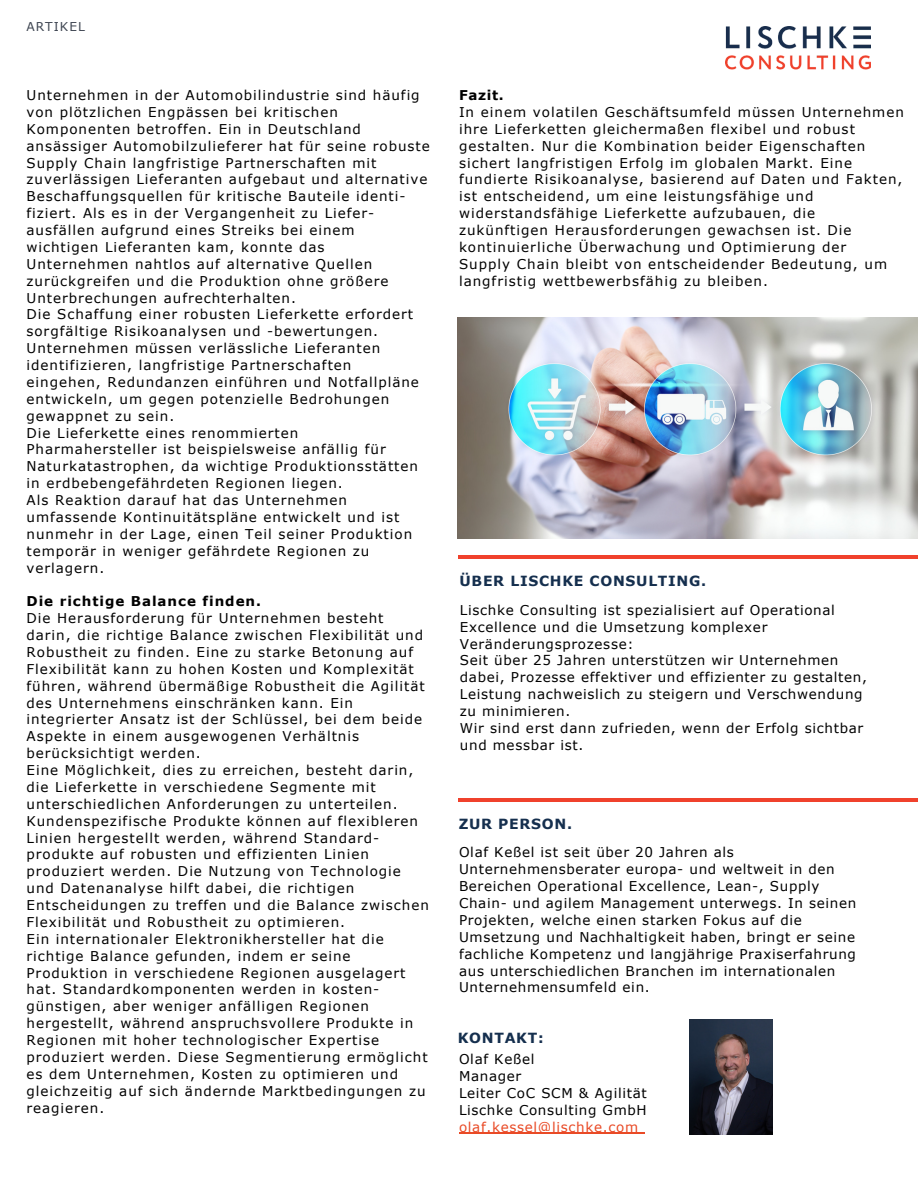
<style>
.page{position:relative;width:918px;height:1188px;background:#fff}
.page>*{position:absolute;margin:0;border:0;box-sizing:border-box;transform-origin:0 0}
.t1{font:700 13.95px "Verdana";letter-spacing:.05em;color:#152f4e}
.t2{font:13.5px/16.8px "Verdana";letter-spacing:.07em;color:#000}
.t3{font:13.5px/16.8px "Verdana";letter-spacing:.05em;color:#000}
.t4{font:700 13.5px "Verdana";letter-spacing:.07em;color:#000}
.t5{font:13.5px "Verdana";letter-spacing:.05em;color:#e94a26}
.t6{font:12.15px "Verdana";letter-spacing:.08em;color:#3f4652}
</style>
<div class="page">
<img style="left:725px;top:26px;width:145px;height:44px">
<hr style="left:458px;top:798px;width:460px;height:3px;background:#f0412c">
<hr style="left:459px;top:1133px;width:180px;height:1px;background:#e94a26">
<img style="left:689px;top:1019px;width:84px;height:116px">
<hr style="left:459px;top:555px;width:459px;height:4px;background:#f0412c">
<img style="left:458px;top:318px;width:460px;height:220px">
<p class="t6" style="left:27px;top:18px;width:60px">ARTIKEL</p>
<p class="t2" style="left:27px;top:86px;width:405px">Unternehmen in der Automobilindustrie sind häufig von plötzlichen Engpässen bei kritischen Komponenten betroffen. Ein in Deutschland ansässiger Automobilzulieferer hat für seine robuste Supply Chain langfristige Partnerschaften mit zuverlässigen Lieferanten aufgebaut und alternative Beschaffungsquellen für kritische Bauteile identi&shy;fiziert. Als es in der Vergangenheit zu Liefer&shy;ausfällen aufgrund eines Streiks bei einem wichtigen Lieferanten kam, konnte das<br>Unternehmen nahtlos auf alternative Quellen zurückgreifen und die Produktion ohne größere Unterbrechungen aufrechterhalten.</p>
<p class="t2" style="left:27px;top:306px;width:394px">Die Schaffung einer robusten Lieferkette erfordert sorgfältige Risikoanalysen und -bewertungen.<br>Unternehmen müssen verlässliche Lieferanten identifizieren, langfristige Partnerschaften eingehen, Redundanzen einführen und Notfallpläne entwickeln, um gegen potenzielle Bedrohungen gewappnet zu sein.</p>
<p class="t2" style="left:27px;top:424px;width:393px">Die Lieferkette eines renommierten Pharmahersteller ist beispielsweise anfällig für Naturkatastrophen, da wichtige Produktionsstätten in erdbebengefährdeten Regionen liegen.</p>
<p class="t2" style="left:27px;top:491px;width:387px">Als Reaktion darauf hat das Unternehmen umfassende Kontinuitätspläne entwickelt und ist nunmehr in der Lage, einen Teil seiner Produktion temporär in weniger gefährdete Regionen zu verlagern.</p>
<p class="t4" style="left:27px;top:593px;width:236px">Die richtige Balance finden.</p>
<p class="t2" style="left:27px;top:609px;width:400px">Die Herausforderung für Unternehmen besteht darin, die richtige Balance zwischen Flexibilität und Robustheit zu finden. Eine zu starke Betonung auf Flexibilität kann zu hohen Kosten und Komplexität führen, während übermäßige Robustheit die Agilität des Unternehmens einschränken kann. Ein integrierter Ansatz ist der Schlüssel, bei dem beide Aspekte in einem ausgewogenen Verhältnis berücksichtigt werden.</p>
<p class="t2" style="left:27px;top:761px;width:404px">Eine Möglichkeit, dies zu erreichen, besteht darin, die Lieferkette in verschiedene Segmente mit unterschiedlichen Anforderungen zu unterteilen.<br>Kundenspezifische Produkte können auf flexibleren Linien hergestellt werden, während Standard&shy;produkte auf robusten und effizienten Linien produziert werden. Die Nutzung von Technologie und Datenanalyse hilft dabei, die richtigen Entscheidungen zu treffen und die Balance zwischen Flexibilität und Robustheit zu optimieren.</p>
<p class="t2" style="left:27px;top:930px;width:403px">Ein internationaler Elektronikhersteller hat die richtige Balance gefunden, indem er seine Produktion in verschiedene Regionen ausgelagert hat. Standardkomponenten werden in kosten&shy;günstigen, aber weniger anfälligen Regionen hergestellt, während anspruchsvollere Produkte in Regionen mit hoher technologischer Expertise produziert werden. Diese Segmentierung ermöglicht es dem Unternehmen, Kosten zu optimieren und gleichzeitig auf sich ändernde Marktbedingungen zu reagieren.</p>
<p class="t4" style="left:459px;top:86px;width:46px">Fazit.</p>
<p class="t2" style="left:459px;top:103px;width:446px">In einem volatilen Geschäftsumfeld müssen Unternehmen ihre Lieferketten gleichermaßen flexibel und robust gestalten. Nur die Kombination beider Eigenschaften sichert langfristigen Erfolg im globalen Markt. Eine fundierte Risikoanalyse, basierend auf Daten und Fakten, ist entscheidend, um eine leistungsfähige und widerstandsfähige Lieferkette aufzubauen, die zukünftigen Herausforderungen gewachsen ist. Die kontinuierliche Überwachung und Optimierung der<br>Supply Chain bleibt von entscheidender Bedeutung, um langfristig wettbewerbsfähig zu bleiben.</p>
<p class="t1" style="left:460px;top:572px;width:248px">ÜBER LISCHKE CONSULTING.</p>
<p class="t3" style="left:460px;top:601px;width:377px">Lischke Consulting ist spezialisiert auf Operational<br>Excellence und die Umsetzung komplexer<br>Veränderungsprozesse:</p>
<p class="t3" style="left:460px;top:652px;width:409px">Seit über 25 Jahren unterstützen wir Unternehmen dabei, Prozesse effektiver und effizienter zu gestalten, Leistung nachweislich zu steigern und Verschwendung zu minimieren.</p>
<p class="t3" style="left:460px;top:719px;width:405px">Wir sind erst dann zufrieden, wenn der Erfolg sichtbar und messbar ist.</p>
<p class="t1" style="left:459px;top:815px;width:115px">ZUR PERSON.</p>
<p class="t3" style="left:459px;top:844px;width:399px">Olaf Keßel ist seit über 20 Jahren als Unternehmensberater europa- und weltweit in den Bereichen Operational Excellence, Lean-, Supply Chain- und agilem Management unterwegs. In seinen Projekten, welche einen starken Fokus auf die Umsetzung und Nachhaltigkeit haben, bringt er seine fachliche Kompetenz und langjährige Praxiserfahrung aus unterschiedlichen Branchen im internationalen Unternehmensumfeld ein.</p>
<p class="t1" style="left:458px;top:1029px;width:87px">KONTAKT:</p>
<p class="t3" style="left:459px;top:1050px;width:77px">Olaf Keßel</p>
<p class="t3" style="left:459px;top:1067px;width:64px">Manager</p>
<p class="t3" style="left:459px;top:1084px;width:189px">Leiter CoC SCM &amp; Agilität</p>
<p class="t3" style="left:459px;top:1101px;width:189px">Lischke Consulting GmbH</p>
<p class="t5" style="left:459px;top:1118px;width:181px">olaf.kessel@lischke.com</p>
</div>
